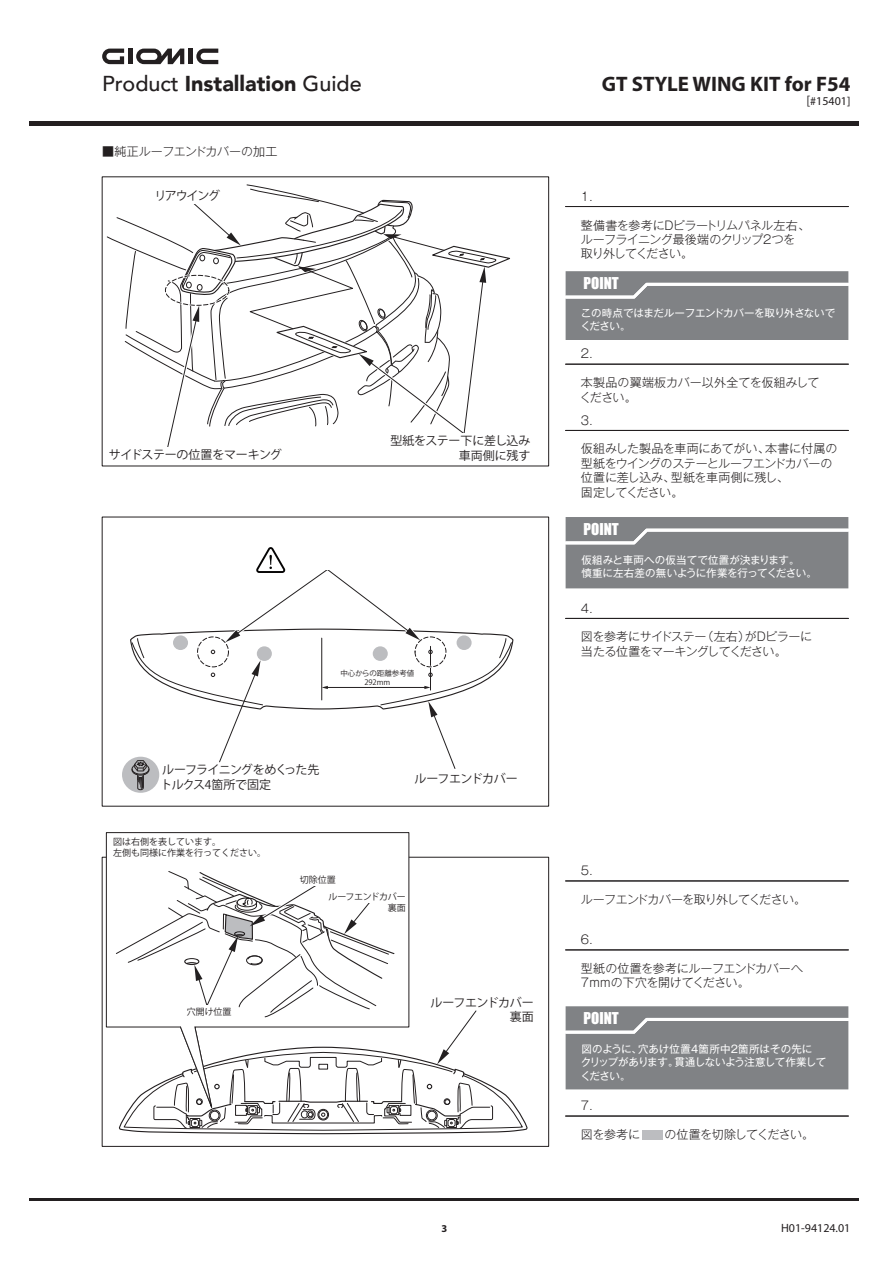
<style>
.page{position:relative;width:893px;height:1263px;background:#fff}
.page>*{position:absolute;margin:0;border:0;box-sizing:border-box;transform-origin:0 0}
.t1{font:500 21.6px "Avenir";color:#231f20}
.t2{font:700 21px "Myriad Pro";color:#231f20}
.t3{font:15px "Impact";color:#fff}
.t4{font:300 12px/14.4px "Gothic MB101 Pro";letter-spacing:-.03em;color:#231f20}
.t5{font:12px/14.4px "Koz Go Pro";letter-spacing:-.035em;color:#231f20;text-align:right}
.t6{font:300 12px/14.4px "Gothic MB101 Pro";letter-spacing:.005em;color:#231f20}
.t7{font:12px "Myriad Pro";color:#231f20}
.t8{font:300 12px "Gothic MB101 Pro";letter-spacing:-.06em;color:#231f20}
.t9{font:12px/14.4px "Koz Go Pro";letter-spacing:-.01em;color:#231f20;text-align:right}
.t10{font:300 12px "Gothic MB101 Pro";letter-spacing:-.01em;color:#231f20}
.t11{font:10.5px/13.5px "Gothic MB101 Pro";letter-spacing:-.015em;color:#fff}
.t12{font:700 10.5px "Myriad Pro";color:#231f20}
.t13{font:9px/10.5px "Koz Go Pr 6 N";color:#231f20}
.t14{font:9px/10.8px "Koz Go Pro";letter-spacing:-.04em;color:#231f20;text-align:right}
.t15{font:9px "Koz Go Pro";letter-spacing:-.005em;color:#231f20}
.t16{font:7.5px/9px "Koz Go Pro";color:#231f20;text-align:center}
.s1{font-weight:900}
.s2{font-family:"Koz Go Pr 6 N"}
</style>
<div class="page">
<hr style="left:30px;top:1198px;width:829px;height:2px;background:#231f20">
<div style="left:128px;top:49px;width:5px;height:15px;background:#231f20"></div>
<hr style="left:189px;top:49px;width:4px;height:15px;background:#231f20">
<svg style="left:102px;top:49px;width:22px;height:15px"></svg>
<svg style="left:196px;top:49px;width:22px;height:15px"></svg>
<svg style="left:136px;top:49px;width:48px;height:15px"></svg>
<hr style="left:30px;top:122px;width:829px;height:4px;background:#231f20">
<svg style="left:106px;top:832px;width:304px;height:196px"></svg>
<hr style="left:566px;top:206px;width:282px;height:1px;background:#231f20">
<hr style="left:566px;top:949px;width:282px;height:1px;background:#231f20">
<hr style="left:566px;top:880px;width:282px;height:1px;background:#231f20">
<hr style="left:566px;top:618px;width:282px;height:1px;background:#231f20">
<hr style="left:566px;top:1116px;width:282px;height:1px;background:#231f20">
<hr style="left:566px;top:364px;width:282px;height:1px;background:#231f20">
<hr style="left:566px;top:430px;width:282px;height:1px;background:#231f20">
<div style="left:566px;top:1006px;width:282px;height:83px;background:#808285"></div>
<div style="left:566px;top:517px;width:282px;height:71px;background:#808285"></div>
<svg style="left:566px;top:271px;width:282px;height:69px;background:#86888b"></svg>
<div style="left:122px;top:757px;width:37px;height:36px;background:#bcbdc0;border-radius:50%"></div>
<svg style="left:107px;top:184px;width:403px;height:263px"></svg>
<div style="left:153px;top:189px;width:70px;height:14px;background:#fff"></div>
<svg style="left:116px;top:871px;width:412px;height:264px"></svg>
<div style="left:328px;top:890px;width:79px;height:13px;background:#fff"></div>
<div style="left:388px;top:433px;width:147px;height:30px;background:#fff"></div>
<div style="left:642px;top:1130px;width:21px;height:9px;background:#bcbdc0"></div>
<svg style="left:129px;top:547px;width:385px;height:243px"></svg>
<h1 class="t1" style="left:102px;top:64px;width:261px">Product <span class="s1">Installation</span> Guide</h1>
<p class="t10" style="left:102px;top:142px;width:177px">■純正ルーフエンドカバーの加工</p>
<p class="t5" style="left:154px;top:189px;width:67px">リアウイング</p>
<p class="t5" style="left:109px;top:448px;width:174px">サイドステーの位置をマーキング</p>
<p class="t9" style="left:390px;top:434px;width:142px">型紙をステー下に差し込み車両側に残す</p>
<p class="t16" style="left:340px;top:669px;width:76px">中心からの距離参考値<br>292mm</p>
<p class="t5" style="left:161px;top:763px;width:161px;text-align:left">ルーフライニングをめくった先トルクス4箇所で固定</p>
<p class="t13" style="left:113px;top:837px;width:154px">図は右側を表しています。<br>左側も同様に作業を行ってください。</p>
<p class="t5" style="left:414px;top:772px;width:105px">ルーフエンドカバー</p>
<p class="t15" style="left:300px;top:874px;width:37px">切除位置</p>
<p class="t15" style="left:187px;top:1006px;width:46px">穴開け位置</p>
<p class="t14" style="left:328px;top:891px;width:79px">ルーフエンドカバー裏面</p>
<p class="t5" style="left:431px;top:995px;width:105px">ルーフエンドカバー裏面</p>
<p class="t12" style="left:441px;top:1222px;width:7px">3</p>
<h2 class="t2" style="left:602px;top:70px;width:250px">GT STYLE WING KIT for F54</h2>
<p class="t7" style="left:807px;top:94px;width:45px"><span class="s2">[</span>#15401]</p>
<p class="t4" style="left:581px;top:187px;width:13px">1.</p>
<p class="t4" style="left:581px;top:216px;width:231px">整備書を参考にDピラートリムパネル左右、ルーフライニング最後端のクリップ2つを<br>取り外してください。</p>
<p class="t3" style="left:584px;top:272px;width:37px">POINT</p>
<p class="t11" style="left:580px;top:304px;width:256px">この時点ではまだルーフエンドカバーを取り外さないでください。</p>
<p class="t4" style="left:581px;top:345px;width:13px">2.</p>
<p class="t6" style="left:580px;top:374px;width:241px">本製品の翼端板カバー以外全てを仮組みしてください。</p>
<p class="t4" style="left:581px;top:411px;width:13px">3.</p>
<p class="t4" style="left:581px;top:440px;width:258px">仮組みした製品を車両にあてがい、本書に付属の型紙をウイングのステーとルーフエンドカバーの位置に差し込み、型紙を車両側に残し、<br>固定してください。</p>
<p class="t3" style="left:584px;top:518px;width:37px">POINT</p>
<p class="t11" style="left:581px;top:551px;width:237px">仮組みと車両への仮当てで位置が決まります。<br>慎重に左右差の無いように作業を行ってください。</p>
<p class="t4" style="left:581px;top:599px;width:13px">4.</p>
<p class="t4" style="left:581px;top:628px;width:233px">図を参考にサイドステー（左右）がDピラーに当たる位置をマーキングしてください。</p>
<p class="t4" style="left:581px;top:862px;width:13px">5.</p>
<p class="t8" style="left:581px;top:889px;width:227px">ルーフエンドカバーを取り外してください。</p>
<p class="t4" style="left:581px;top:931px;width:13px">6.</p>
<p class="t4" style="left:581px;top:959px;width:224px">型紙の位置を参考にルーフエンドカバーへ<br>7mmの下穴を開けてください。</p>
<p class="t3" style="left:584px;top:1007px;width:37px">POINT</p>
<p class="t11" style="left:580px;top:1040px;width:247px">図のように、穴あけ位置4箇所中2箇所はその先に<br>クリップがあります。貫通しないよう注意して作業してください。</p>
<p class="t4" style="left:581px;top:1097px;width:13px">7.</p>
<p class="t4" style="left:581px;top:1125px;width:235px">図を参考に　　の位置を切除してください。</p>
<p class="t7" style="left:781px;top:1220px;width:71px">H01-94124.01</p>
</div>
